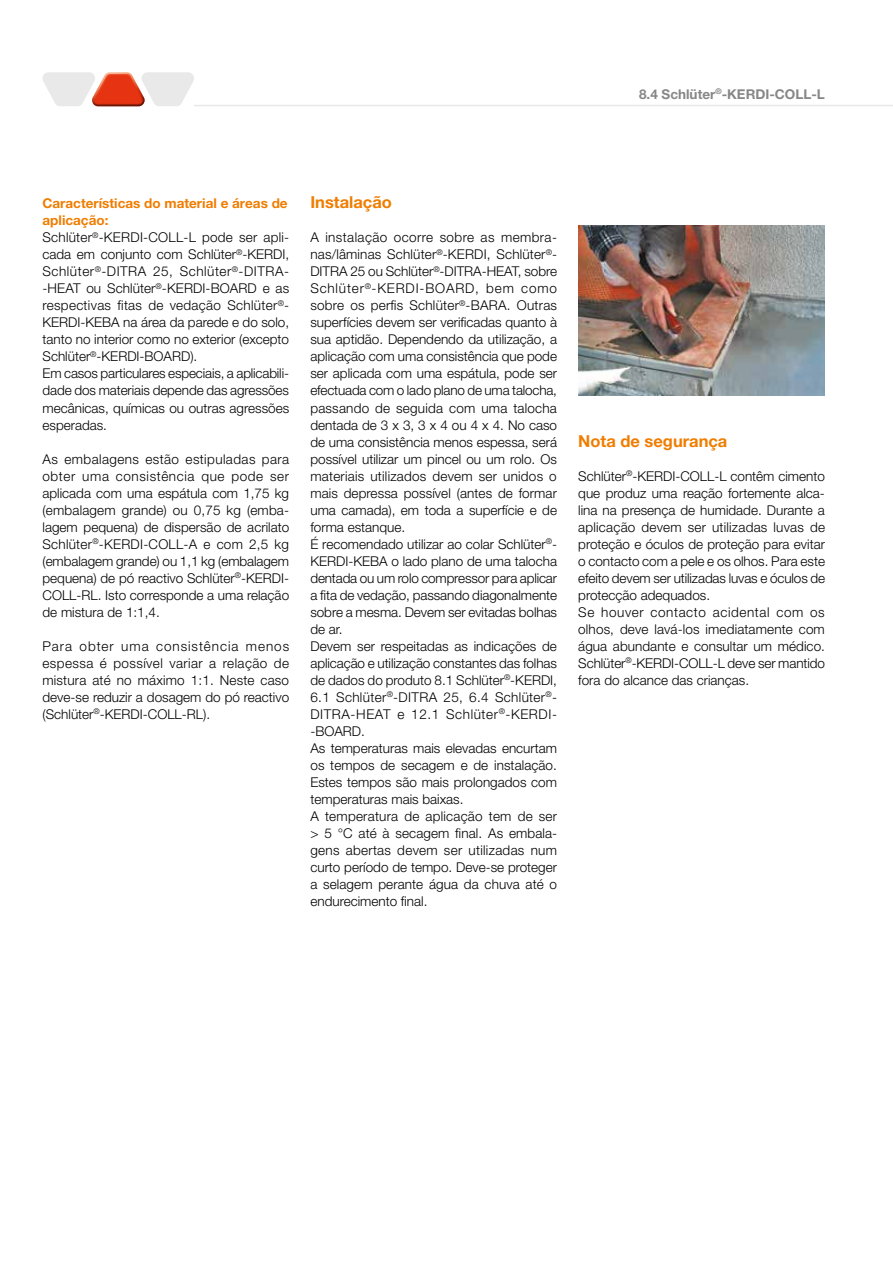
<style>
.page{position:relative;width:893px;height:1263px;background:#fff}
.page>*{position:absolute;margin:0;border:0;box-sizing:border-box;transform-origin:0 0}
.t1{font:700 16.5px "Helvetica Neue LT Pro";color:#ef7d00}
.t2{font:300 13.5px/17px "Helvetica Neue LT Pro";color:#000}
.t3{font:700 13.5px "Helvetica Neue LT Pro";color:#878787}
.s1{font-weight:700;color:#ef7d00}
</style>
<div class="page">
<hr style="left:194px;top:105px;width:699px;height:1px;background:#e9e9e9">
<svg style="left:43px;top:72px;width:151px;height:34px"></svg>
<img style="left:578px;top:225px;width:247px;height:170px">
<p class="t3" style="left:639px;top:86px;width:187px">8.4 Schlüter<sup>®</sup>-KERDI-COLL-L</p>
<p class="t2" style="left:43px;top:195px;width:248px"><span class="s1">Características do material e áreas de aplicação:<br></span>Schlüter<sup>®</sup>-KERDI-COLL-L pode ser apli&shy;cada em conjunto com Schlüter<sup>®</sup>-KERDI, Schlüter<sup>®</sup>-DITRA 25, Schlüter<sup>®</sup>-DITRA--HEAT ou Schlüter<sup>®</sup>-KERDI-BOARD e as respectivas fitas de vedação Schlüter<sup>®</sup>- KERDI-KEBA na área da parede e do solo, tanto no interior como no exterior (excepto Schlüter<sup>®</sup>-KERDI-BOARD).<br>Em casos particulares especiais, a aplicabili&shy;dade dos materiais depende das agressões mecânicas, químicas ou outras agressões esperadas.</p>
<p class="t2" style="left:43px;top:450px;width:248px;text-align:justify">As embalagens estão estipuladas para obter uma consistência que pode ser aplicada com uma espátula com 1,75 kg (embalagem grande) ou 0,75 kg (emba&shy;lagem pequena) de dispersão de acrilato Schlüter<sup>®</sup>-KERDI-COLL-A e com 2,5 kg (embalagem grande) ou 1,1 kg (embalagem pequena) de pó reactivo Schlüter<sup>®</sup>-KERDI-COLL-RL. Isto corresponde a uma relação de mistura de 1:1,4.</p>
<p class="t2" style="left:43px;top:637px;width:248px;text-align:justify">Para obter uma consistência menos espessa é possível variar a relação de mistura até no máximo 1:1. Neste caso deve-se reduzir a dosagem do pó reactivo (Schlüter<sup>®</sup>-KERDI-COLL-RL).</p>
<p class="t1" style="left:310px;top:192px;width:83px">Instalação</p>
<p class="t2" style="left:310px;top:229px;width:248px">A instalação ocorre sobre as membra&shy;nas/lâminas Schlüter<sup>®</sup>-KERDI, Schlüter<sup>®</sup>- DITRA 25 ou Schlüter<sup>®</sup>-DITRA-HEAT, sobre Schlüter<sup>®</sup>-KERDI-BOARD, bem como sobre os perfis Schlüter<sup>®</sup>-BARA. Outras superfícies devem ser verificadas quanto à sua aptidão. Dependendo da utilização, a aplicação com uma consistência que pode ser aplicada com uma espátula, pode ser efectuada com o lado plano de uma talocha, passando de seguida com uma talocha dentada de 3 x 3, 3 x 4 ou 4 x 4. No caso de uma consistência menos espessa, será possível utilizar um pincel ou um rolo. Os materiais utilizados devem ser unidos o mais depressa possível (antes de formar uma camada), em toda a superfície e de forma estanque.<br>É recomendado utilizar ao colar Schlüter<sup>®</sup>- KERDI-KEBA o lado plano de uma talocha dentada ou um rolo compressor para aplicar a fita de vedação, passando diagonalmente sobre a mesma. Devem ser evitadas bolhas de ar.<br>Devem ser respeitadas as indicações de aplicação e utilização constantes das folhas de dados do produto 8.1 Schlüter<sup>®</sup>-KERDI, 6.1 Schlüter<sup>®</sup>-DITRA 25, 6.4 Schlüter<sup>®</sup>- DITRA-HEAT e 12.1 Schlüter<sup>®</sup>-KERDI--BOARD.<br>As temperaturas mais elevadas encurtam os tempos de secagem e de instalação.<br>Estes tempos são mais prolongados com temperaturas mais baixas.<br>A temperatura de aplicação tem de ser &gt; 5 °C até à secagem final. As embala&shy;gens abertas devem ser utilizadas num curto período de tempo. Deve-se proteger a selagem perante água da chuva até o endurecimento final.</p>
<p class="t1" style="left:578px;top:430px;width:151px">Nota de segurança</p>
<p class="t2" style="left:578px;top:467px;width:248px">Schlüter<sup>®</sup>-KERDI-COLL-L contêm cimento que produz uma reação fortemente alca&shy;lina na presença de humidade. Durante a aplicação devem ser utilizadas luvas de proteção e óculos de proteção para evitar o contacto com a pele e os olhos. Para este efeito devem ser utilizadas luvas e óculos de protecção adequados.<br>Se houver contacto acidental com os olhos, deve lavá-los imediatamente com água abundante e consultar um médico.<br>Schlüter<sup>®</sup>-KERDI-COLL-L deve ser mantido fora do alcance das crianças.</p>
</div>
